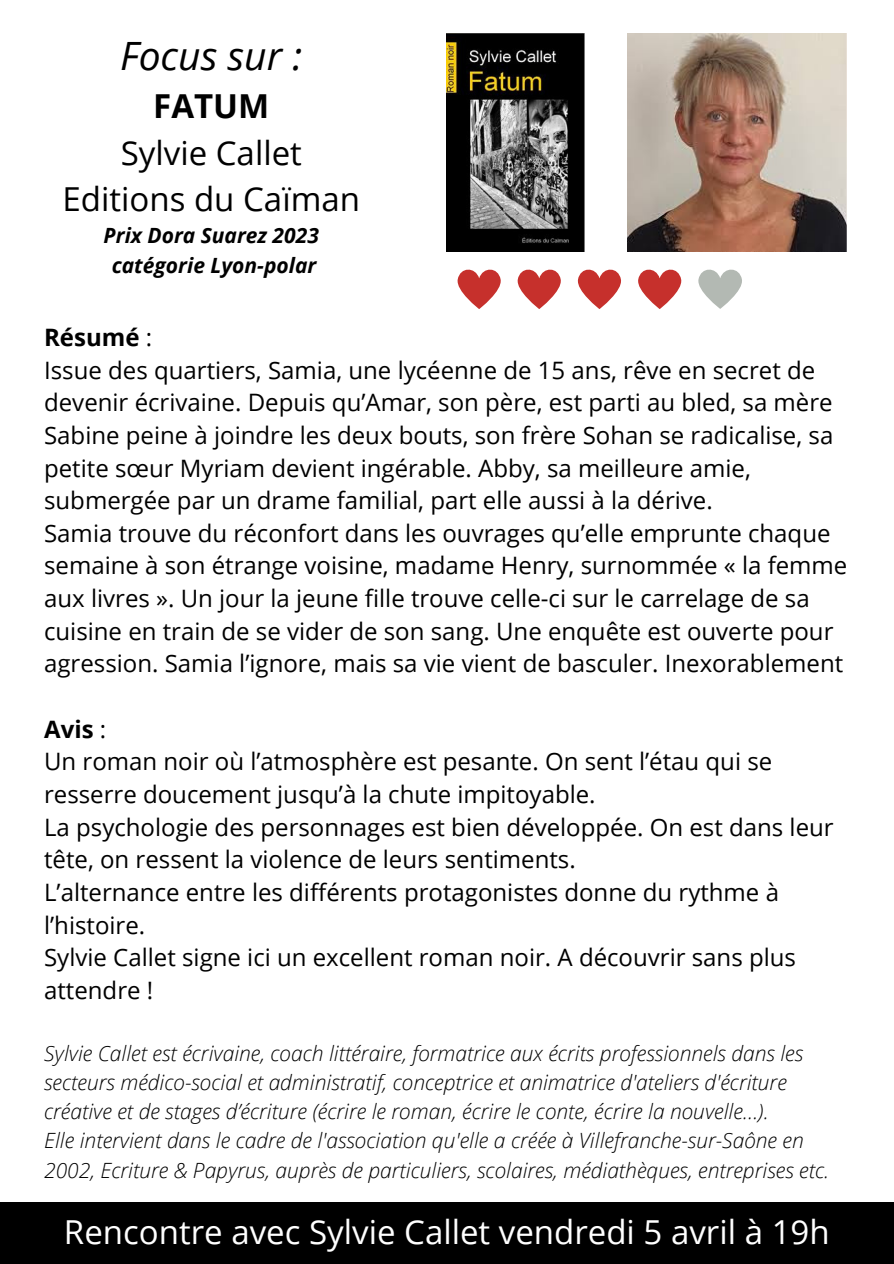
<style>
.page{position:relative;width:894px;height:1264px;background:#fff}
.page>*{position:absolute;margin:0;border:0;box-sizing:border-box;transform-origin:0 0}
.t1{font:italic 39px "Open Sans";color:#000}
.t2{font:33px "Open Sans";color:#fff}
.t3{font:33px/46.2px "Open Sans";color:#000;text-align:center}
.t4{font:700 33px "Open Sans";color:#000}
.t5{font:24px/32.7px "Open Sans";color:#000}
.t6{font:italic 300 21px/29.2px "Open Sans";color:#000}
.t7{font:italic 700 21px/29.2px "Open Sans";color:#000;text-align:center}
.s1{font-weight:700}
</style>
<div class="page">
<img style="left:446px;top:33px;width:138px;height:219px">
<img style="left:627px;top:33px;width:219px;height:219px">
<svg style="left:457px;top:269px;width:44px;height:40px"></svg>
<svg style="left:517px;top:269px;width:44px;height:40px"></svg>
<svg style="left:577px;top:269px;width:44px;height:40px"></svg>
<svg style="left:698px;top:269px;width:44px;height:40px"></svg>
<svg style="left:638px;top:269px;width:44px;height:40px"></svg>
<div style="left:0;top:1202px;width:893px;height:61px;background:#000"></div>
<h1 class="t1" style="left:120px;top:29px;width:183px">Focus sur :</h1>
<h2 class="t4" style="left:153px;top:83px;width:118px">FATUM</h2>
<h2 class="t3" style="left:62px;top:129px;width:299px">Sylvie Callet<br>Editions du Caïman</h2>
<p class="t7" style="left:104px;top:220px;width:217px">Prix Dora Suarez 2023 catégorie Lyon-polar</p>
<p class="t5" style="left:44px;top:320px;width:804px"><span class="s1">Résumé</span> :<br>Issue des quartiers, Samia, une lycéenne de 15 ans, rêve en secret de devenir écrivaine. Depuis qu’Amar, son père, est parti au bled, sa mère Sabine peine à joindre les deux bouts, son frère Sohan se radicalise, sa petite sœur Myriam devient ingérable. Abby, sa meilleure amie, submergée par un drame familial, part elle aussi à la dérive.<br>Samia trouve du réconfort dans les ouvrages qu’elle emprunte chaque semaine à son étrange voisine, madame Henry, surnommée « la femme aux livres ». Un jour la jeune fille trouve celle-ci sur le carrelage de sa cuisine en train de se vider de son sang. Une enquête est ouverte pour agression. Samia l’ignore, mais sa vie vient de basculer. Inexorablement</p>
<p class="t5" style="left:44px;top:712px;width:790px"><span class="s1">Avis</span> :<br>Un roman noir où l’atmosphère est pesante. On sent l’étau qui se resserre doucement jusqu’à la chute impitoyable.<br>La psychologie des personnages est bien développée. On est dans leur tête, on ressent la violence de leurs sentiments.<br>L’alternance entre les différents protagonistes donne du rythme à l’histoire.<br>Sylvie Callet signe ici un excellent roman noir. A découvrir sans plus attendre !</p>
<p class="t6" style="left:44px;top:1037px;width:786px">Sylvie Callet est écrivaine, coach littéraire, formatrice aux écrits professionnels dans les secteurs médico-social et administratif, conceptrice et animatrice d'ateliers d'écriture créative et de stages d’écriture (écrire le roman, écrire le conte, écrire la nouvelle…).<br>Elle intervient dans le cadre de l'association qu'elle a créée à Villefranche-sur-Saône en 2002, Ecriture &amp; Papyrus, auprès de particuliers, scolaires, médiathèques, entreprises etc.</p>
<h2 class="t2" style="left:64px;top:1209px;width:767px">Rencontre avec Sylvie Callet vendredi 5 avril à 19h</h2>
</div>
